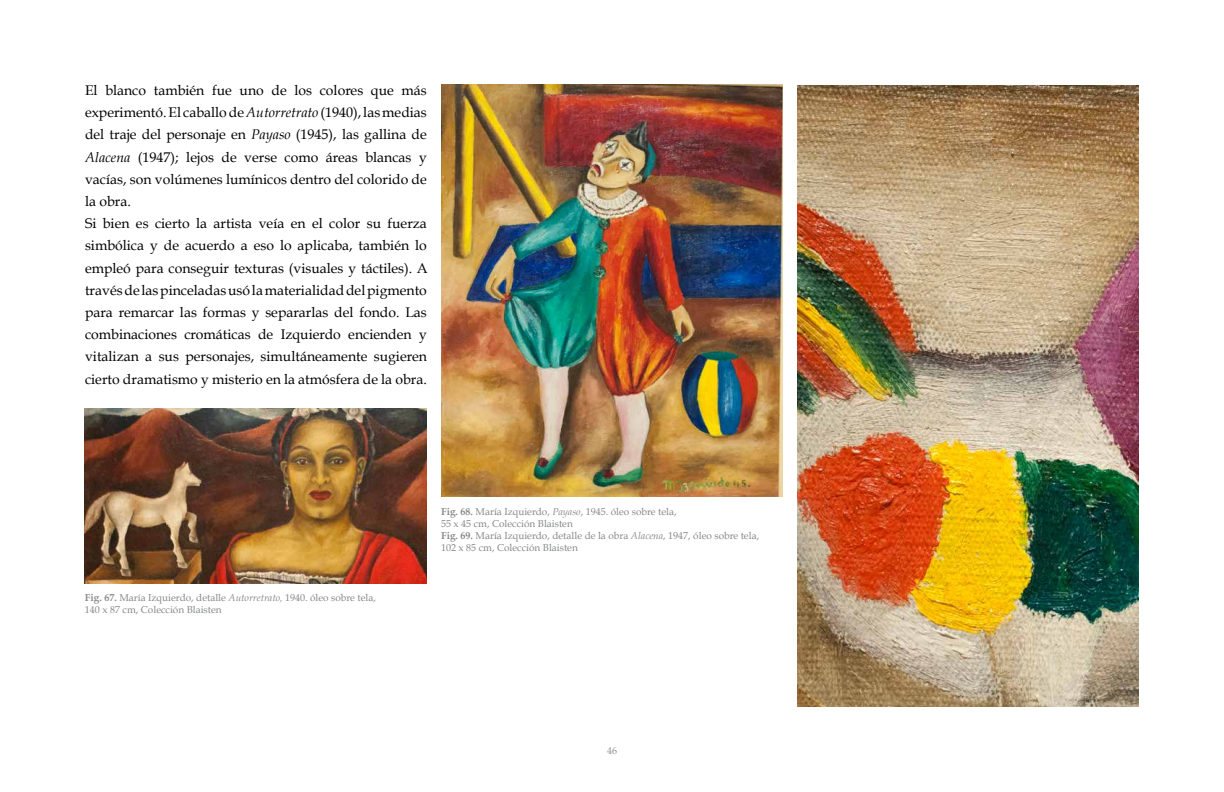
<style>
.page{position:relative;width:1224px;height:792px;background:#fff}
.page>*{position:absolute;margin:0;border:0;box-sizing:border-box;transform-origin:0 0}
.t1{font:14px/22.2px "Book Antiqua";color:#000}
.t2{font:10px/12px "Book Antiqua";color:#86888a}
.t3{font:10px "Book Antiqua";color:#929497}
.s1{font-style:italic}
.s2{font-weight:700}
</style>
<div class="page">
<img style="left:85px;top:409px;width:342px;height:175px">
<img style="left:797px;top:85px;width:342px;height:622px">
<img style="left:441px;top:85px;width:342px;height:412px">
<p class="t1" style="left:85px;top:79px;width:344px">El blanco también fue uno de los colores que más experimentó. El caballo de <span class="s1">Autorretrato</span> (1940), las medias del traje del personaje en <span class="s1">Payaso</span> (1945), las gallina de <span class="s1">Alacena</span> (1947); lejos de verse como áreas blancas y vacías, son volúmenes lumínicos dentro del colorido de la obra.<br>Si bien es cierto la artista veía en el color su fuerza simbólica y de acuerdo a eso lo aplicaba, también lo empleó para conseguir texturas (visuales y táctiles). A través de las pinceladas usó la materialidad del pigmento para remarcar las formas y separarlas del fondo. Las combinaciones cromáticas de Izquierdo encienden y vitalizan a sus personajes, simultáneamente sugieren cierto dramatismo y misterio en la atmósfera de la obra.</p>
<p class="t2" style="left:85px;top:592px;width:293px"><span class="s2">Fig. 67.</span> María Izquierdo, detalle <span class="s1">Autorretrato,</span> 1940. óleo sobre tela,<br>140 x 87 cm, Colección Blaisten</p>
<p class="t2" style="left:441px;top:506px;width:320px"><span class="s2">Fig. 68.</span> María Izquierdo, <span class="s1">Payaso</span>, 1945. óleo sobre tela,<br>55 x 45 cm, Colección Blaisten<br><span class="s2">Fig. 69.</span> María Izquierdo, detalle de la obra <span class="s1">Alacena</span>, 1947, óleo sobre tela, 102 x 85 cm, Colección Blaisten</p>
<p class="t3" style="left:607px;top:745px;width:11px">46</p>
</div>
